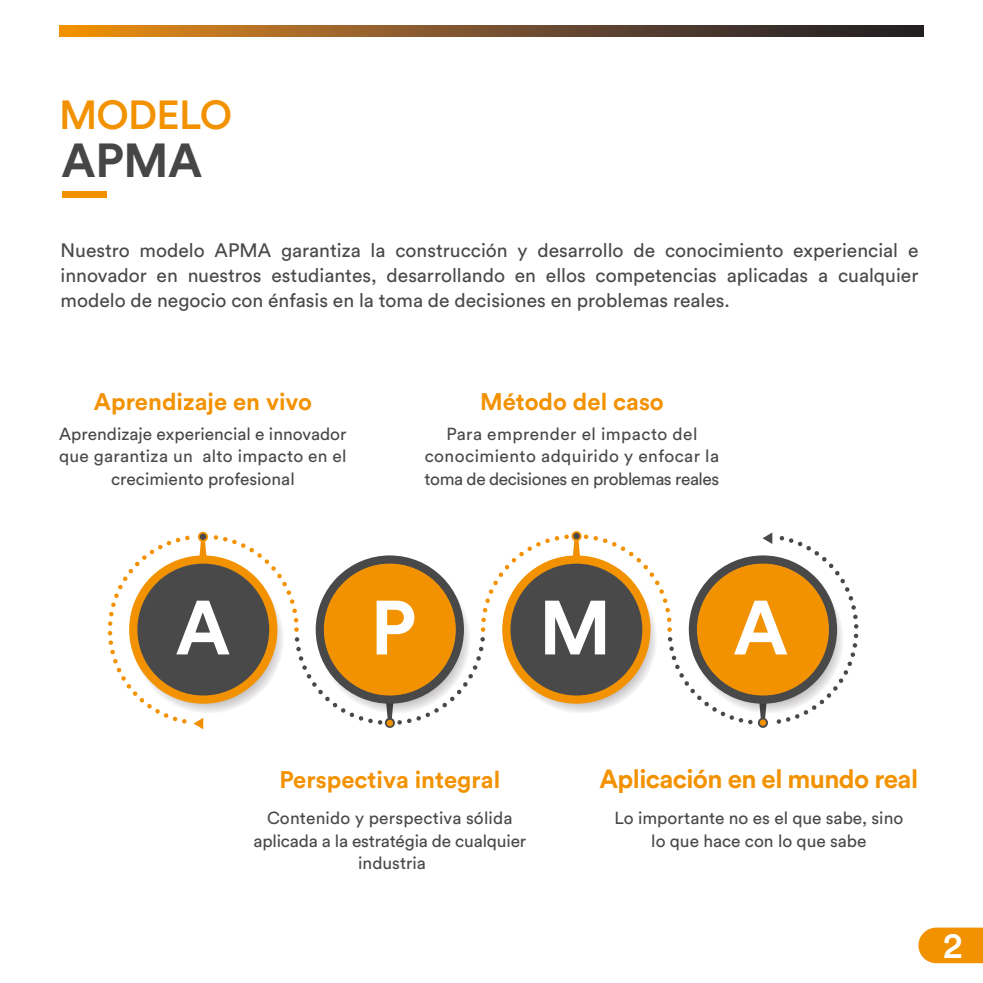
<style>
.page{position:relative;width:983px;height:983px;background:#fff}
.page>*{position:absolute;margin:0;border:0;box-sizing:border-box;transform-origin:0 0}
.t1{font:700 75.77px "Circular Std";color:#fff}
.t2{font:700 47.25px "Circular Std";color:#474647}
.t3{font:500 40.25px "Circular Std";letter-spacing:-.02em;color:#f39200}
.t4{font:500 36.23px "Circular Std";color:#fff}
.t5{font:700 25.9px "Circular Std";letter-spacing:-.025em;color:#f39200}
.t6{font:700 23.8px "Circular Std";color:#f39200}
.t7{font:19.25px/24.5px "Circular Std";color:#4a4949;text-align:justify}
.t8{font:17.32px/22.8px "Circular Std";color:#4a4949;text-align:center}
.t9{font:17.32px/22.8px "Circular Std";letter-spacing:.025em;color:#4a4949;text-align:center}
</style>
<div class="page">
<svg style="left:918px;top:927px;width:65px;height:36px"></svg>
<svg style="left:60px;top:25px;width:863px;height:12px"></svg>
<div style="left:62px;top:191px;width:45px;height:6px;background:#f39200"></div>
<svg style="left:108px;top:531px;width:750px;height:198px"></svg>
<div style="left:137px;top:563px;width:132px;height:132px;background:#4a4949;border-radius:50%"></div>
<div style="left:200px;top:533px;width:6px;height:7px;background:#4a4949;border-radius:50%"></div>
<h3 class="t3" style="left:59px;top:90px;width:175px">MODELO</h3>
<h2 class="t2" style="left:62px;top:130px;width:142px">APMA</h2>
<p class="t7" style="left:60px;top:238px;width:859px">Nuestro modelo APMA garantiza la construcción y desarrollo de conocimiento experiencial e innovador en nuestros estudiantes, desarrollando en ellos competencias aplicadas a cualquier modelo de negocio con énfasis en la toma de decisiones en problemas reales.</p>
<p class="t6" style="left:94px;top:386px;width:220px">Aprendizaje en vivo</p>
<p class="t8" style="left:59px;top:422px;width:289px">Aprendizaje experiencial e innovador que garantiza un alto impacto en el crecimiento profesional</p>
<p class="t6" style="left:480px;top:386px;width:185px">Método del caso</p>
<p class="t9" style="left:424px;top:422px;width:296px">Para emprender el impacto del conocimiento adquirido y enfocar la toma de decisiones en problemas reales</p>
<h1 class="t1" style="left:175px;top:579px;width:56px">A</h1>
<h1 class="t1" style="left:370px;top:579px;width:47px">P</h1>
<h1 class="t1" style="left:539px;top:579px;width:74px">M</h1>
<h1 class="t1" style="left:733px;top:579px;width:56px">A</h1>
<p class="t6" style="left:279px;top:764px;width:222px">Perspectiva integral</p>
<p class="t8" style="left:253px;top:806px;width:274px">Contenido y perspectiva sólida aplicada a la estratégia de cualquier industria</p>
<h3 class="t5" style="left:599px;top:762px;width:320px">Aplicación en el mundo real</h3>
<p class="t8" style="left:614px;top:806px;width:290px">Lo importante no es el que sabe, sino lo que hace con lo que sabe</p>
<h3 class="t4" style="left:943px;top:922px;width:21px">2</h3>
</div>
